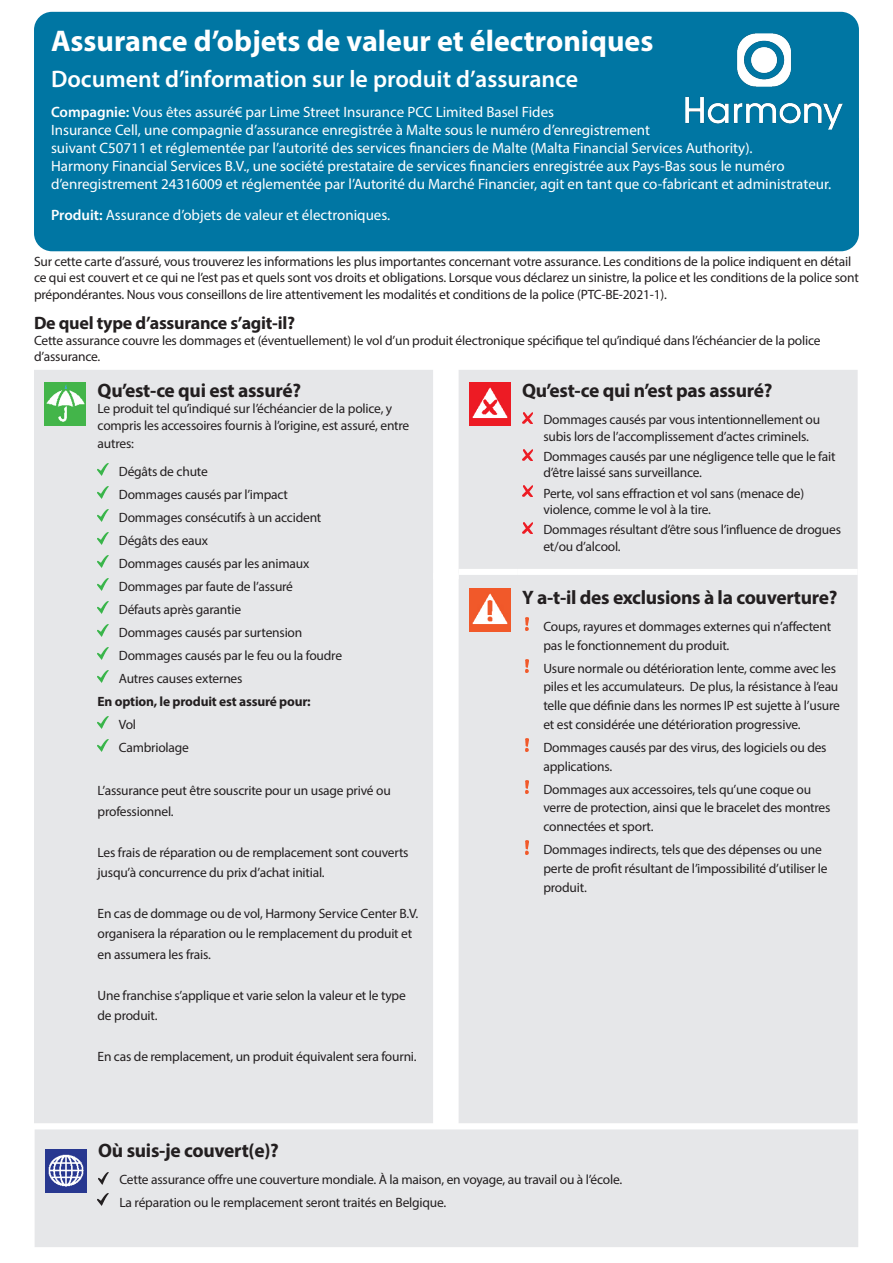
<style>
.page{position:relative;width:893px;height:1263px;background:#fff}
.page>*{position:absolute;margin:0;border:0;box-sizing:border-box;transform-origin:0 0}
.Form_title{font:700 30px "Myriad Pro";color:#fff}
.Form_sub_title{font:600 24px "Myriad Pro";color:#fff}
.Cover_subhead{font:700 19.5px "Myriad Pro";letter-spacing:-.015em;color:#231f20}
.Cover_subhead-2{font:700 18px "Myriad Pro";letter-spacing:-.015em;color:#231f20}
.Company_Product_head{font:15px/18px "Myriad Pro";color:#fff}
.Covered_bullets{font:13.5px/18.8px "Myriad Pro";letter-spacing:-.015em;color:#231f20}
.Cover_subhead-3{font:13.5px/16.2px "Myriad Pro";letter-spacing:-.015em;color:#231f20}
.Covered_bullets-2{font:700 13.5px "Myriad Pro";letter-spacing:-.015em;color:#231f20}
.s1{font-weight:600}
</style>
<div class="page">
<div style="left:34px;top:370px;width:824px;height:753px;background:#e6e7e9"></div>
<div style="left:459px;top:569px;width:59px;height:6px;background:#fff"></div>
<div style="left:518px;top:569px;width:340px;height:6px;background:#fff"></div>
<div style="left:433px;top:573px;width:26px;height:6px;background:#fff"></div>
<img style="left:45px;top:383px;width:41px;height:42px">
<svg style="left:98px;top:464px;width:10px;height:12px"></svg>
<svg style="left:98px;top:487px;width:10px;height:12px"></svg>
<svg style="left:98px;top:510px;width:10px;height:12px"></svg>
<svg style="left:98px;top:533px;width:10px;height:12px"></svg>
<svg style="left:98px;top:556px;width:10px;height:12px"></svg>
<svg style="left:98px;top:579px;width:10px;height:12px"></svg>
<svg style="left:98px;top:602px;width:10px;height:12px"></svg>
<svg style="left:98px;top:625px;width:10px;height:12px"></svg>
<svg style="left:98px;top:648px;width:10px;height:12px"></svg>
<svg style="left:98px;top:671px;width:10px;height:12px"></svg>
<svg style="left:98px;top:717px;width:10px;height:12px"></svg>
<svg style="left:98px;top:740px;width:10px;height:12px"></svg>
<img style="left:469px;top:383px;width:41px;height:42px">
<svg style="left:522px;top:413px;width:11px;height:10px"></svg>
<svg style="left:522px;top:449px;width:11px;height:11px"></svg>
<svg style="left:522px;top:486px;width:11px;height:11px"></svg>
<svg style="left:522px;top:522px;width:11px;height:11px"></svg>
<img style="left:469px;top:589px;width:41px;height:42px">
<img style="left:525px;top:617px;width:4px;height:14px">
<svg style="left:525px;top:659px;width:4px;height:13px"></svg>
<img style="left:525px;top:738px;width:4px;height:14px">
<svg style="left:525px;top:780px;width:4px;height:13px"></svg>
<svg style="left:525px;top:841px;width:4px;height:13px"></svg>
<div style="left:35px;top:1129px;width:823px;height:118px;background:#e6e7e9"></div>
<img style="left:45px;top:1149px;width:41px;height:43px">
<svg style="left:98px;top:1172px;width:11px;height:12px"></svg>
<svg style="left:98px;top:1193px;width:11px;height:12px"></svg>
<div style="left:34px;top:12px;width:825px;height:239px;background:#0076a3;border-radius:18px"></div>
<img style="left:659px;top:11px;width:200px;height:119px">
<p class="Form_title" style="left:51px;top:22px;width:604px">Assurance d’objets de valeur et électroniques</p>
<p class="Form_sub_title" style="left:51px;top:63px;width:529px">Document d’information sur le produit d’assurance</p>
<p class="Company_Product_head" style="left:51px;top:103px;width:782px"><span class="s1">Compagnie:</span> Vous êtes assuré€ par Lime Street Insurance PCC Limited Basel Fides<br>Insurance Cell, une compagnie d’assurance enregistrée à Malte sous le numéro d’enregistrement<br>suivant C50711 et réglementée par l’autorité des services financiers de Malte (Malta Financial Services Authority).<br>Harmony Financial Services B.V., une société prestataire de services financiers enregistrée aux Pays-Bas sous le numéro d’enregistrement 24316009 et réglementée par l’Autorité du Marché Financier, agit en tant que co-fabricant et administrateur.</p>
<p class="Company_Product_head" style="left:51px;top:206px;width:341px"><span class="s1">Produit:</span> Assurance d’objets de valeur et électroniques.</p>
<p class="Cover_subhead-3" style="left:34px;top:253px;width:826px">Sur cette carte d’assuré, vous trouverez les informations les plus importantes concernant votre assurance. Les conditions de la police indiquent en détail ce qui est couvert et ce qui ne l’est pas et quels sont vos droits et obligations. Lorsque vous déclarez un sinistre, la police et les conditions de la police sont prépondérantes. Nous vous conseillons de lire attentivement les modalités et conditions de la police (PTC-BE-2021-1).</p>
<p class="Cover_subhead-2" style="left:34px;top:311px;width:263px">De quel type d’assurance s’agit-il?</p>
<p class="Cover_subhead-3" style="left:34px;top:332px;width:788px">Cette assurance couvre les dommages et (éventuellement) le vol d’un produit électronique spécifique tel qu’indiqué dans l’échéancier de la police d’assurance.</p>
<p class="Cover_subhead" style="left:98px;top:378px;width:205px">Qu’est-ce qui est assuré?</p>
<p class="Cover_subhead-3" style="left:98px;top:401px;width:313px">Le produit tel qu’indiqué sur l’échéancier de la police, y compris les accessoires fournis à l’origine, est assuré, entre</p>
<p class="Cover_subhead-3" style="left:98px;top:435px;width:38px">autres:</p>
<p class="Covered_bullets" style="left:119px;top:461px;width:91px">Dégâts de chute</p>
<p class="Covered_bullets" style="left:119px;top:484px;width:171px">Dommages causés par l’impact</p>
<p class="Covered_bullets" style="left:119px;top:507px;width:204px">Dommages consécutifs à un accident</p>
<p class="Covered_bullets" style="left:119px;top:530px;width:91px">Dégâts des eaux</p>
<p class="Covered_bullets" style="left:119px;top:553px;width:192px">Dommages causés par les animaux</p>
<p class="Covered_bullets" style="left:119px;top:576px;width:176px">Dommages par faute de l’assuré</p>
<p class="Covered_bullets" style="left:119px;top:599px;width:124px">Défauts après garantie</p>
<p class="Covered_bullets" style="left:119px;top:622px;width:185px">Dommages causés par surtension</p>
<p class="Covered_bullets" style="left:119px;top:645px;width:225px">Dommages causés par le feu ou la foudre</p>
<p class="Covered_bullets" style="left:119px;top:668px;width:125px">Autres causes externes</p>
<p class="Covered_bullets-2" style="left:98px;top:692px;width:215px">En option, le produit est assuré pour:</p>
<p class="Covered_bullets" style="left:119px;top:714px;width:19px">Vol</p>
<p class="Covered_bullets" style="left:119px;top:737px;width:72px">Cambriolage</p>
<p class="Covered_bullets" style="left:98px;top:781px;width:295px">L’assurance peut être souscrite pour un usage privé ou</p>
<p class="Covered_bullets" style="left:98px;top:801px;width:78px">professionnel.</p>
<p class="Covered_bullets" style="left:98px;top:842px;width:313px">Les frais de réparation ou de remplacement sont couverts</p>
<p class="Covered_bullets" style="left:98px;top:863px;width:229px">jusqu’à concurrence du prix d’achat initial.</p>
<p class="Covered_bullets" style="left:98px;top:904px;width:322px">En cas de dommage ou de vol, Harmony Service Center B.V.</p>
<p class="Covered_bullets" style="left:98px;top:924px;width:316px">organisera la réparation ou le remplacement du produit et</p>
<p class="Covered_bullets" style="left:98px;top:945px;width:115px">en assumera les frais.</p>
<p class="Covered_bullets" style="left:98px;top:985px;width:310px">Une franchise s’applique et varie selon la valeur et le type</p>
<p class="Covered_bullets" style="left:98px;top:1006px;width:62px">de produit.</p>
<p class="Covered_bullets" style="left:98px;top:1047px;width:321px">En cas de remplacement, un produit équivalent sera fourni.</p>
<p class="Cover_subhead" style="left:522px;top:378px;width:252px">Qu’est-ce qui n’est pas assuré?</p>
<p class="Covered_bullets" style="left:543px;top:412px;width:278px;line-height:16.2px">Dommages causés par vous intentionnellement ou subis lors de l’accomplissement d’actes criminels.</p>
<p class="Covered_bullets" style="left:543px;top:448px;width:294px;line-height:16.2px">Dommages causés par une négligence telle que le fait d’être laissé sans surveillance.</p>
<p class="Covered_bullets" style="left:543px;top:485px;width:262px;line-height:16.2px">Perte, vol sans effraction et vol sans (menace de) violence, comme le vol à la tire.</p>
<p class="Covered_bullets" style="left:543px;top:522px;width:299px;line-height:16.2px">Dommages résultant d’être sous l’influence de drogues et/ou d’alcool.</p>
<p class="Cover_subhead" style="left:522px;top:584px;width:317px">Y a-t-il des exclusions à la couverture?</p>
<p class="Covered_bullets" style="left:543px;top:617px;width:289px">Coups, rayures et dommages externes qui n’affectent pas le fonctionnement du produit.</p>
<p class="Covered_bullets" style="left:543px;top:658px;width:298px">Usure normale ou détérioration lente, comme avec les piles et les accumulateurs. De plus, la résistance à l’eau telle que définie dans les normes IP est sujette à l’usure et est considérée une détérioration progressive.</p>
<p class="Covered_bullets" style="left:543px;top:738px;width:285px">Dommages causés par des virus, des logiciels ou des applications.</p>
<p class="Covered_bullets" style="left:543px;top:779px;width:289px">Dommages aux accessoires, tels qu’une coque ou verre de protection, ainsi que le bracelet des montres connectées et sport.</p>
<p class="Covered_bullets" style="left:543px;top:840px;width:286px">Dommages indirects, tels que des dépenses ou une perte de profit résultant de l’impossibilité d’utiliser le produit.</p>
<p class="Cover_subhead" style="left:98px;top:1137px;width:182px">Où suis-je couvert(e)?</p>
<p class="Covered_bullets" style="left:119px;top:1170px;width:504px">Cette assurance offre une couverture mondiale. À la maison, en voyage, au travail ou à l’école.</p>
<p class="Covered_bullets" style="left:119px;top:1193px;width:328px">La réparation ou le remplacement seront traités en Belgique.</p>
</div>
